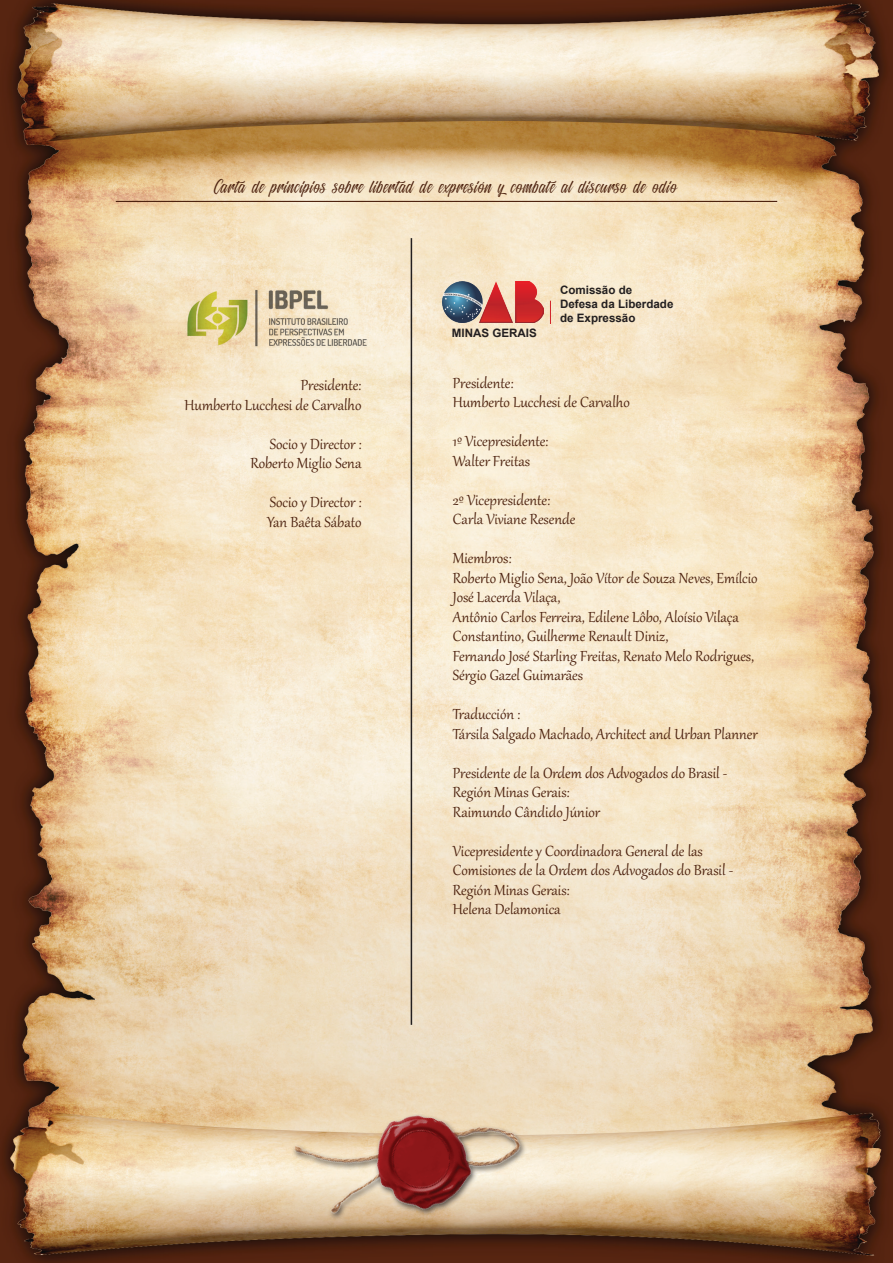
<style>
.page{position:relative;width:893px;height:1263px;background:#fff}
.page>*{position:absolute;margin:0;border:0;box-sizing:border-box;transform-origin:0 0}
.t1{font:29.1px "Black Sneakers";letter-spacing:.02em;color:#4c210e}
.t2{font:18px/19.5px "Gabriola";color:#4c210e}
.t3{font:700 11.55px/14px "Arial";color:#231f20}
</style>
<div class="page">
<img style="left:0;top:0;width:893px;height:1263px">
<img style="left:180px;top:284px;width:194px;height:68px">
<img style="left:442px;top:281px;width:102px;height:41px">
<svg style="left:550px;top:301px;width:1px;height:23px"></svg>
<hr style="left:411px;top:238px;width:1px;height:787px;background:#231f20">
<hr style="left:116px;top:201px;width:661px;height:1px;background:#4c210e">
<img style="left:269px;top:1032px;width:267px;height:231px">
<h1 class="t1" style="left:216px;top:171px;width:463px">Carta de principios sobre libertad de expresión y combate al discurso de odio</h1>
<p class="t2" style="left:185px;top:374px;width:178px;text-align:right">Presidente:<br>Humberto Lucchesi de Carvalho</p>
<p class="t2" style="left:250px;top:433px;width:113px;text-align:right">Socio y Director :<br>Roberto Miglio Sena</p>
<p class="t2" style="left:267px;top:491px;width:96px">Socio y Director :<br>Yan Baêta Sábato</p>
<p class="t3" style="left:452px;top:326px;width:87px">MINAS GERAIS</p>
<p class="t3" style="left:560px;top:283px;width:115px">Comissão de<br>Defesa da Liberdade de Expressão</p>
<p class="t2" style="left:453px;top:372px;width:178px">Presidente:<br>Humberto Lucchesi de Carvalho</p>
<p class="t2" style="left:453px;top:430px;width:97px">1º Vicepresidente:<br>Walter Freitas</p>
<p class="t2" style="left:453px;top:489px;width:124px">2º Vicepresidente:<br>Carla Viviane Resende</p>
<p class="t2" style="left:453px;top:547px;width:306px">Miembros:<br>Roberto Miglio Sena, João Vítor de Souza Neves, Emílcio José Lacerda Vilaça,<br>Antônio Carlos Ferreira, Edilene Lôbo, Aloísio Vilaça Constantino, Guilherme Renault Diniz,<br>Fernando José Starling Freitas, Renato Melo Rodrigues, Sérgio Gazel Guimarães</p>
<p class="t2" style="left:453px;top:703px;width:306px">Traducción :<br>Társila Salgado Machado, Architect and Urban Planner</p>
<p class="t2" style="left:453px;top:761px;width:276px">Presidente de la Ordem dos Advogados do Brasil -<br>Región Minas Gerais:<br>Raimundo Cândido Júnior</p>
<p class="t2" style="left:453px;top:839px;width:282px">Vicepresidente y Coordinadora General de las Comisiones de la Ordem dos Advogados do Brasil - Región Minas Gerais:<br>Helena Delamonica</p>
</div>
